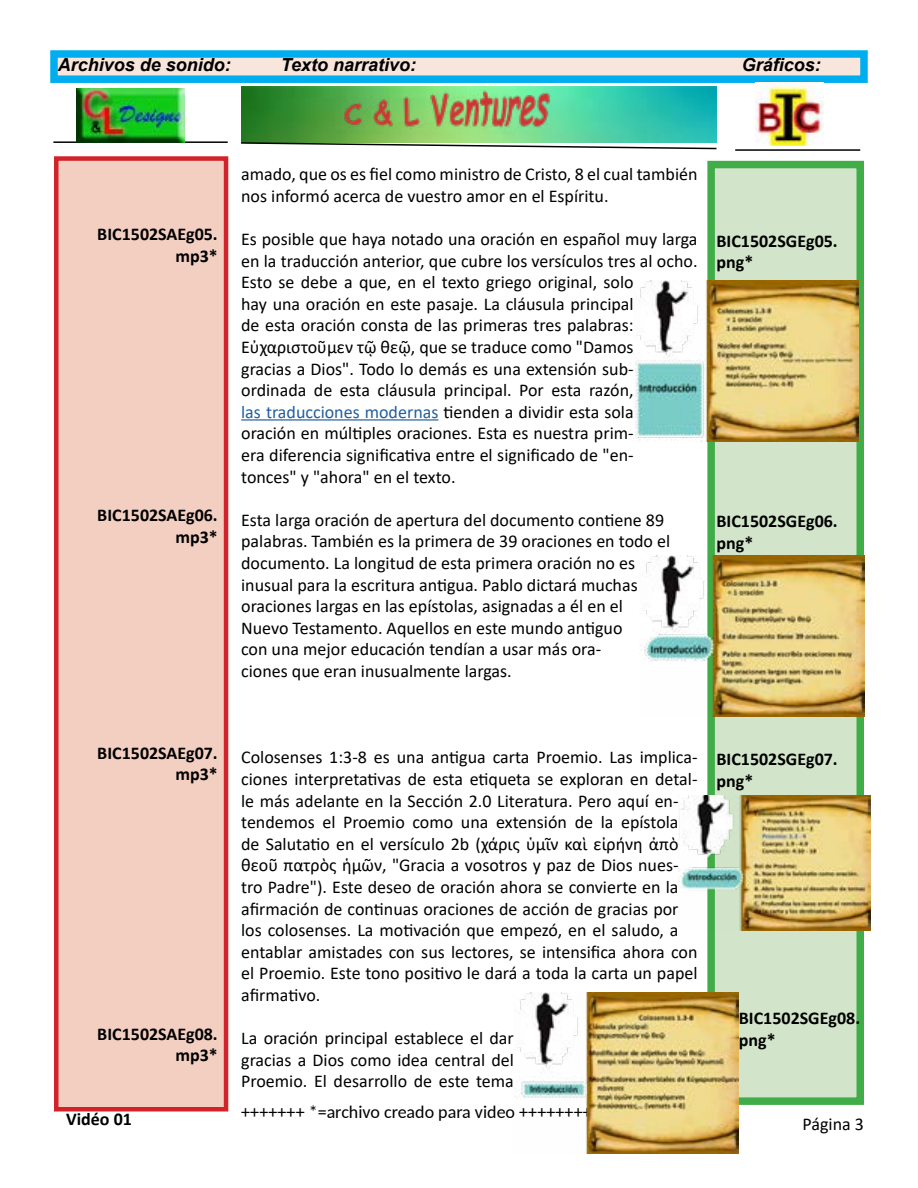
<style>
.page{position:relative;width:918px;height:1188px;background:#fff}
.page>*{position:absolute;margin:0;border:0;box-sizing:border-box;transform-origin:0 0}
.t1{font:18px/21.6px "Calibri";color:#000}
.t2{font:700 18px/21.6px "Calibri";color:#000;text-align:right}
.t3{font:18px "Carlito";color:#000}
.t4{font:italic 700 18px "Arial";color:#000}
.s1{color:#215e9e}
</style>
<div class="page">
<div style="left:54px;top:54px;width:810px;height:25px;background:#f8e5dc"></div>
<div style="left:50px;top:50px;width:818px;height:33px;border:8px solid #00aeef"></div>
<div style="left:56px;top:159px;width:170px;height:950px;background:#f3cfc1"></div>
<div style="left:54px;top:156px;width:174px;height:956px;border:4px solid #d2232a"></div>
<div style="left:711px;top:165px;width:149px;height:936px;background:#d2e5ca"></div>
<div style="left:707px;top:161px;width:157px;height:944px;border:8px solid #41ad49"></div>
<img style="left:241px;top:87px;width:475px;height:54px">
<img style="left:331px;top:86px;width:220px;height:49px">
<hr style="left:53px;top:141px;width:175px;height:2px;background:#000">
<svg style="left:241px;top:141px;width:476px;height:9px"></svg>
<hr style="left:735px;top:149px;width:125px;height:2px;background:#000">
<img style="left:755px;top:83px;width:69px;height:62px">
<img style="left:77px;top:89px;width:108px;height:54px">
<hr style="left:241px;top:419px;width:197px;height:2px;background:#215e9e">
<img style="left:635px;top:281px;width:224px;height:161px">
<img style="left:679px;top:796px;width:191px;height:134px">
<img style="left:641px;top:555px;width:224px;height:161px">
<img style="left:515px;top:992px;width:224px;height:161px">
<p class="t4" style="left:58px;top:53px;width:175px">Archivos de sonido:</p>
<p class="t4" style="left:281px;top:53px;width:137px">Texto narrativo:</p>
<p class="t4" style="left:742px;top:53px;width:81px">Gráficos:</p>
<p class="t2" style="left:97px;top:223px;width:122px">BIC1502SAEg05. mp3*</p>
<p class="t2" style="left:97px;top:504px;width:122px">BIC1502SAEg06. mp3*</p>
<p class="t1" style="left:241px;top:163px;width:458px">amado, que os es fiel como ministro de Cristo, 8 el cual también nos informó acerca de vuestro amor en el Espíritu.</p>
<p class="t1" style="left:241px;top:228px;width:458px">Es posible que haya notado una oración en español muy larga en la traducción anterior, que cubre los versículos tres al ocho.<br>Esto se debe a que, en el texto griego original, solo<br>hay una oración en este pasaje. La cláusula principal<br>de esta oración consta de las primeras tres palabras:<br>Εὐχαριστοῦμεν τῷ θεῷ, que se traduce como "Damos<br>gracias a Dios". Todo lo demás es una extensión sub&shy;ordinada de esta cláusula principal. Por esta razón,<br><span class="s1">las traducciones modernas</span> tienden a dividir esta sola<br>oración en múltiples oraciones. Esta es nuestra prim-<br>era diferencia significativa entre el significado de "en-<br>tonces" y "ahora" en el texto.</p>
<p class="t1" style="left:241px;top:509px;width:431px">Esta larga oración de apertura del documento contiene 89 palabras. También es la primera de 39 oraciones en todo el documento. La longitud de esta primera oración no es inusual para la escritura antigua. Pablo dictará muchas oraciones largas en las epístolas, asignadas a él en el Nuevo Testamento. Aquellos en este mundo antiguo<br>con una mejor educación tendían a usar más ora-<br>ciones que eran inusualmente largas.</p>
<p class="t2" style="left:716px;top:230px;width:123px;text-align:left">BIC1502SGEg05. png*</p>
<p class="t2" style="left:716px;top:510px;width:123px">BIC1502SGEg06.</p>
<p class="t2" style="left:716px;top:532px;width:38px">png*</p>
<p class="t2" style="left:97px;top:742px;width:122px">BIC1502SAEg07. mp3*</p>
<p class="t2" style="left:97px;top:1022px;width:122px">BIC1502SAEg08. mp3*</p>
<p class="t1" style="left:241px;top:746px;width:458px">Colosenses 1:3-8 es una antigua carta Proemio. Las implica&shy;ciones interpretativas de esta etiqueta se exploran en detal&shy;le más adelante en la Sección 2.0 Literatura. Pero aquí en&shy;tendemos el Proemio como una extensión de la epístola de Salutatio en el versículo 2b (χάρις ὑμῖν καὶ εἰρήνη ἀπὸ θεοῦ πατρὸς ἡμῶν, "Gracia a vosotros y paz de Dios nues&shy;tro Padre"). Este deseo de oración ahora se convierte en la afirmación de continuas oraciones de acción de gracias por los colosenses. La motivación que empezó, en el saludo, a entablar amistades con sus lectores, se intensifica ahora con el Proemio. Este tono positivo le dará a toda la carta un papel afirmativo.</p>
<p class="t1" style="left:241px;top:1027px;width:274px;text-align:justify">La oración principal establece el dar gracias a Dios como idea central del Proemio. El desarrollo de este tema</p>
<p class="t2" style="left:716px;top:748px;width:123px;text-align:left">BIC1502SGEg07. png*</p>
<p class="t2" style="left:739px;top:1007px;width:123px;text-align:left">BIC1502SGEg08. png*</p>
<p class="t3" style="left:241px;top:1100px;width:443px">+++++++ *=archivo creado para video ++++++++++++++++++</p>
<p class="t2" style="left:66px;top:1108px;width:67px">Vidéo 01</p>
<p class="t1" style="left:803px;top:1112px;width:63px">Página 3</p>
</div>
